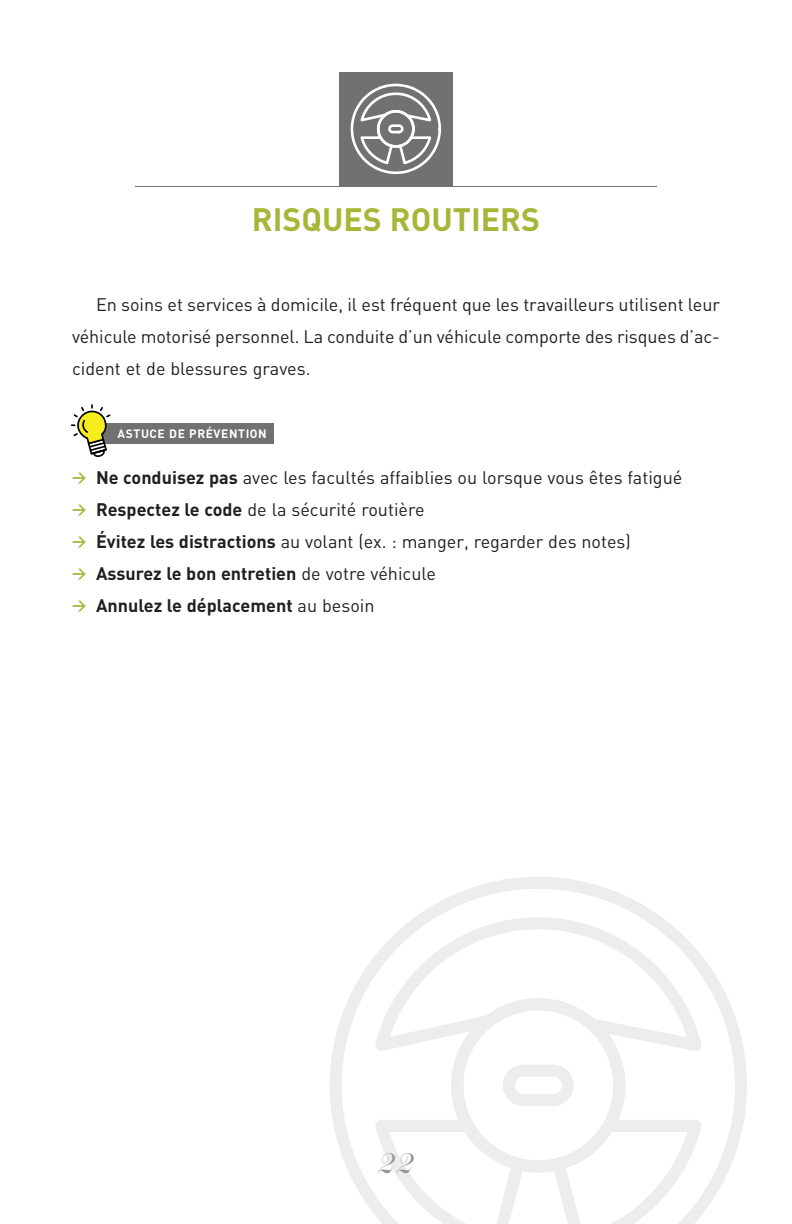
<style>
.page{position:relative;width:792px;height:1224px;background:#fff}
.page>*{position:absolute;margin:0;border:0;box-sizing:border-box;transform-origin:0 0}
.EM-texte{font:700 32px "DIN";color:#a7b639}
.t1{font:italic 500 28px "Scotch Display";color:#939598}
.EM-texte-2{font:18px/32px "DIN";color:#231f20}
.EM-texte-3{font:700 18px "DIN";color:#231f20}
.EM-texte-4{font:700 12px "DIN";letter-spacing:.05em;color:#fff}
.s1{font-weight:700;font-size:14px;color:#a7b639}
.s2{font-weight:700}
.s3{font-size:14px;color:#a7b639}
.s4{font-weight:400}
</style>
<div class="page">
<hr style="left:135px;top:186px;width:522px;height:1px;background:#727172">
<div style="left:339px;top:72px;width:114px;height:114px;background:#727172"></div>
<svg style="left:350px;top:84px;width:91px;height:90px"></svg>
<div style="left:93px;top:424px;width:181px;height:20px;background:#727172"></div>
<svg style="left:72px;top:405px;width:40px;height:52px"></svg>
<svg style="left:330px;top:877px;width:417px;height:338px"></svg>
<svg style="left:374px;top:915px;width:328px;height:137px"></svg>
<svg style="left:375px;top:997px;width:327px;height:227px"></svg>
<p class="EM-texte" style="left:252px;top:198px;width:290px">RISQUES ROUTIERS</p>
<p class="EM-texte-2" style="left:72px;top:288px;width:650px;text-indent:24px">En soins et services à domicile, il est fréquent que les travailleurs utilisent leur véhicule motorisé personnel. La conduite d’un véhicule comporte des risques d’ac&shy;cident et de blessures graves.</p>
<p class="EM-texte-4" style="left:118px;top:426px;width:151px">ASTUCE DE PRÉVENTION</p>
<p class="EM-texte-2" style="left:72px;top:461px;width:612px"><span class="s1">&gt;</span> <span class="s2">Ne conduisez pas</span> avec les facultés affaiblies ou lorsque vous êtes fatigué</p>
<p class="EM-texte-2" style="left:72px;top:493px;width:354px"><span class="s1">&gt;</span> <span class="s2">Respectez le code</span> de la sécurité routière</p>
<p class="EM-texte-2" style="left:72px;top:525px;width:560px"><span class="s1">&gt;</span> <span class="s2">Évitez les distractions</span> au volant (ex. : manger, regarder des notes)</p>
<p class="EM-texte-3" style="left:72px;top:561px;width:365px"><span class="s3">&gt;</span> Assurez le bon entretien <span class="s4">de votre véhicule</span></p>
<p class="EM-texte-3" style="left:72px;top:593px;width:304px"><span class="s3">&gt;</span> Annulez le déplacement <span class="s4">au besoin</span></p>
<p class="t1" style="left:379px;top:1147px;width:36px">22</p>
</div>
